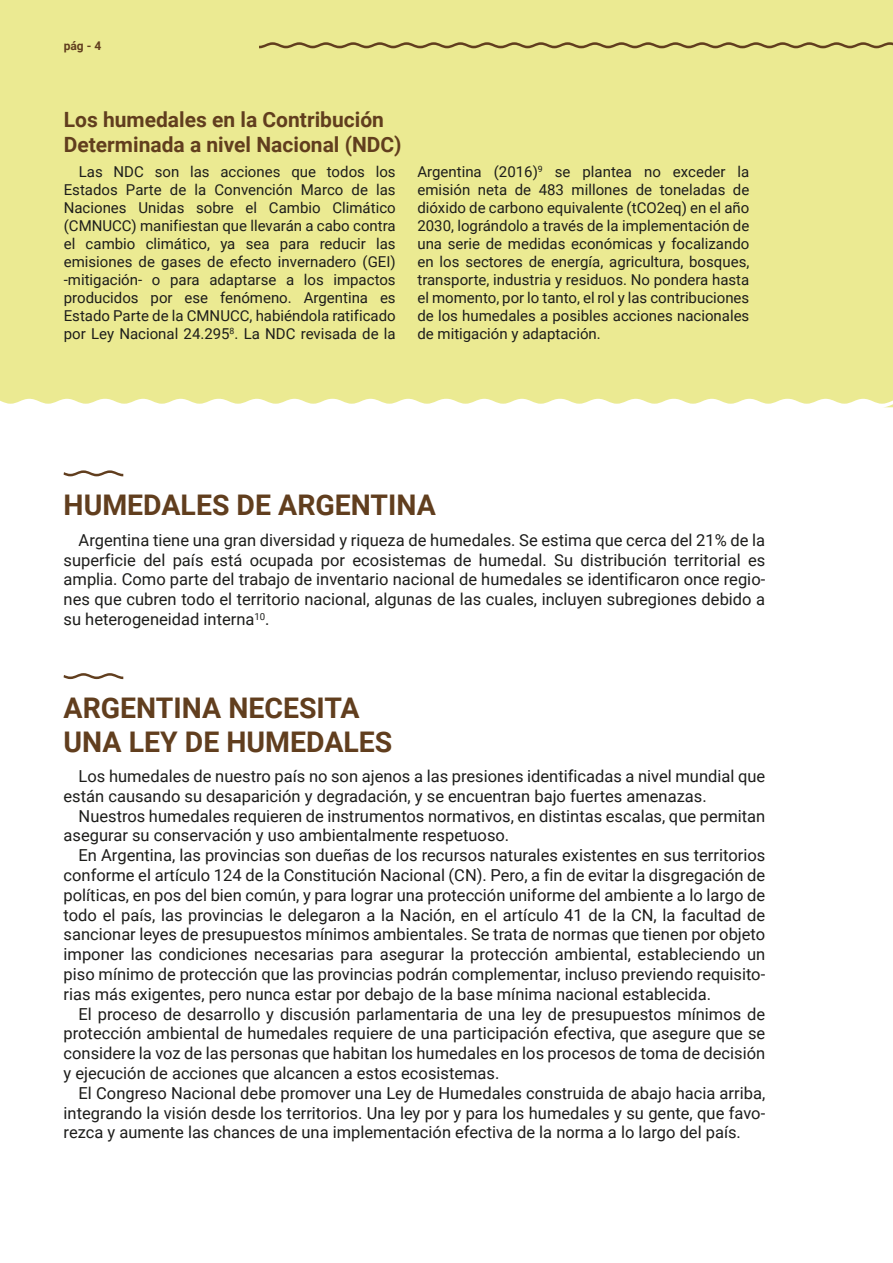
<style>
.page{position:relative;width:893px;height:1263px;background:#fff}
.page>*{position:absolute;margin:0;border:0;box-sizing:border-box;transform-origin:0 0}
.t1{font:700 28.5px/34.2px "Roboto";color:#613e1e}
.t2{font:700 21px/25.2px "Roboto";color:#613e1e}
.t3{font:16.5px/19.8px "Roboto";color:#1d1d1b;text-align:justify}
.t4{font:15px/18px "Roboto";color:#1d1d1b;text-align:justify}
.t5{font:700 12px "Roboto";color:#613e1e}
</style>
<div class="page">
<div style="left:0;top:0;width:893px;height:407px;background:#ebea92"></div>
<svg style="left:64px;top:673px;width:59px;height:6px"></svg>
<svg style="left:64px;top:470px;width:59px;height:6px"></svg>
<svg style="left:259px;top:42px;width:634px;height:6px;background:#afa060"></svg>
<p class="t5" style="left:64px;top:38px;width:39px">pág - 4</p>
<p class="t2" style="left:64px;top:106px;width:339px">Los humedales en la Contribución<br>Determinada a nivel Nacional (NDC)</p>
<p class="t4" style="left:64px;top:162px;width:333px;text-indent:15px">Las NDC son las acciones que todos los Estados Parte de la Convención Marco de las Naciones Unidas sobre el Cambio Climático (CMNUCC) manifiestan que llevarán a cabo contra el cambio climático, ya sea para reducir las emisiones de gases de efecto invernadero (GEI) -mitigación- o para adaptarse a los impactos producidos por ese fenómeno. Argentina es Estado Parte de la CMNUCC, habiéndola ratificado por Ley Nacional 24.295<sup>8</sup>. La NDC revisada de la</p>
<p class="t4" style="left:417px;top:162px;width:333px">Argentina (2016)<sup>9</sup> se plantea no exceder la emisión neta de 483 millones de toneladas de dióxido de carbono equivalente (tCO2eq) en el año 2030, lográndolo a través de la implementación de una serie de medidas económicas y focalizando en los sectores de energía, agricultura, bosques, transporte, industria y residuos. No pondera hasta el momento, por lo tanto, el rol y las contribuciones de los humedales a posibles acciones nacionales de mitigación y adaptación.</p>
<h1 class="t1" style="left:64px;top:487px;width:374px">HUMEDALES DE ARGENTINA</h1>
<p class="t3" style="left:64px;top:529px;width:703px;text-indent:15px">Argentina tiene una gran diversidad y riqueza de humedales. Se estima que cerca del 21% de la superficie del país está ocupada por ecosistemas de humedal. Su distribución territorial es amplia. Como parte del trabajo de inventario nacional de humedales se identificaron once regio&shy;nes que cubren todo el territorio nacional, algunas de las cuales, incluyen subregiones debido a su heterogeneidad interna<sup>10</sup>.</p>
<h1 class="t1" style="left:64px;top:690px;width:330px">ARGENTINA NECESITA<br>UNA LEY DE HUMEDALES</h1>
<p class="t3" style="left:64px;top:766px;width:703px;text-indent:15px">Los humedales de nuestro país no son ajenos a las presiones identificadas a nivel mundial que están causando su desaparición y degradación, y se encuentran bajo fuertes amenazas.</p>
<p class="t3" style="left:64px;top:805px;width:703px;text-indent:15px">Nuestros humedales requieren de instrumentos normativos, en distintas escalas, que permitan asegurar su conservación y uso ambientalmente respetuoso.</p>
<p class="t3" style="left:64px;top:845px;width:703px;text-indent:15px">En Argentina, las provincias son dueñas de los recursos naturales existentes en sus territorios conforme el artículo 124 de la Constitución Nacional (CN). Pero, a fin de evitar la disgregación de políticas, en pos del bien común, y para lograr una protección uniforme del ambiente a lo largo de todo el país, las provincias le delegaron a la Nación, en el artículo 41 de la CN, la facultad de sancionar leyes de presupuestos mínimos ambientales. Se trata de normas que tienen por objeto imponer las condiciones necesarias para asegurar la protección ambiental, estableciendo un piso mínimo de protección que las provincias podrán complementar, incluso previendo requisito&shy;rias más exigentes, pero nunca estar por debajo de la base mínima nacional establecida.</p>
<p class="t3" style="left:64px;top:1003px;width:703px;text-indent:15px">El proceso de desarrollo y discusión parlamentaria de una ley de presupuestos mínimos de protección ambiental de humedales requiere de una participación efectiva, que asegure que se considere la voz de las personas que habitan los humedales en los procesos de toma de decisión y ejecución de acciones que alcancen a estos ecosistemas.</p>
<p class="t3" style="left:64px;top:1082px;width:703px;text-indent:15px">El Congreso Nacional debe promover una Ley de Humedales construida de abajo hacia arriba, integrando la visión desde los territorios. Una ley por y para los humedales y su gente, que favo&shy;rezca y aumente las chances de una implementación efectiva de la norma a lo largo del país.</p>
</div>
